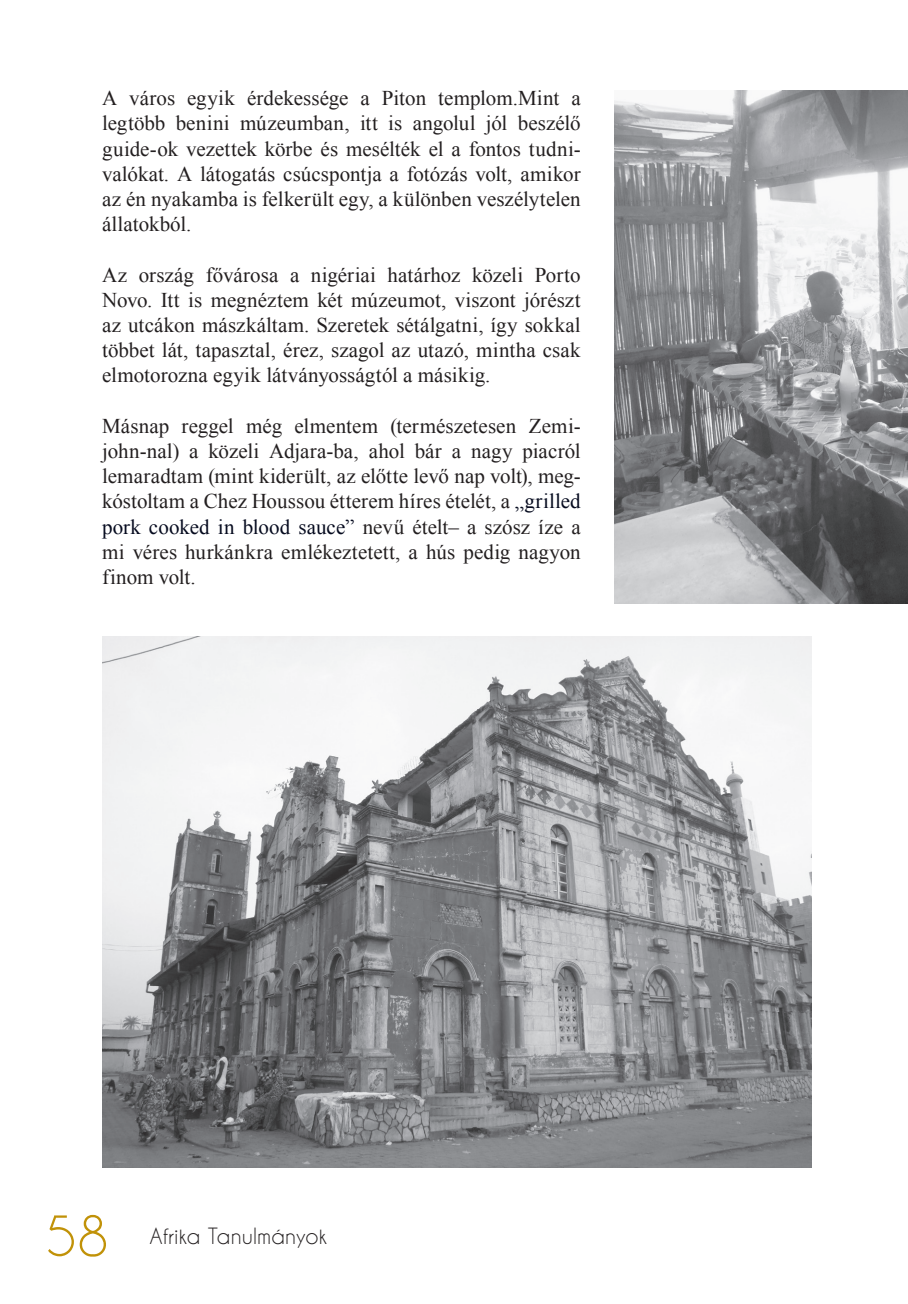
<style>
.page{position:relative;width:908px;height:1304px;background:#fff}
.page>*{position:absolute;margin:0;border:0;box-sizing:border-box;transform-origin:0 0}
.t1{font:52px "Caviar Dreams";color:#c19208}
.t2{font:21px/25.2px "Times New Roman";letter-spacing:.005em;color:#231f20;text-align:justify}
.t3{font:21px "Caviar Dreams";color:#231f20}
.s1{color:#060b1f}
</style>
<div class="page">
<img style="left:102px;top:636px;width:709px;height:532px">
<img style="left:614px;top:91px;width:293px;height:513px">
<p class="t2" style="left:102px;top:85px;width:480px">A város egyik érdekessége a Piton templom.Mint a legtöbb benini múzeumban, itt is angolul jól beszélő guide-ok vezettek körbe és mesélték el a fontos tudni&shy;valókat. A látogatás csúcspontja a fotózás volt, amikor az én nyakamba is felkerült egy, a különben veszélytelen állatokból.</p>
<p class="t2" style="left:102px;top:262px;width:480px">Az ország fővárosa a nigériai határhoz közeli Porto Novo. Itt is megnéztem két múzeumot, viszont jórészt az utcákon mászkáltam. Szeretek sétálgatni, így sokkal többet lát, tapasztal, érez, szagol az utazó, mintha csak elmotorozna egyik látványosságtól a másikig.</p>
<p class="t2" style="left:102px;top:413px;width:480px">Másnap reggel még elmentem (természetesen Zemi&shy;john-nal) a közeli Adjara-ba, ahol bár a nagy piacról lemaradtam (mint kiderült, az előtte levő nap volt), meg&shy;kóstoltam a Chez Houssou étterem híres ételét, a <span class="s1">„grilled pork cooked in blood sauce”</span> nevű ételt– a szósz íze a mi véres hurkánkra emlékeztetett, a hús pedig nagyon finom volt.</p>
<h1 class="t1" style="left:45px;top:1205px;width:65px">58</h1>
<p class="t3" style="left:149px;top:1224px;width:179px">Afrika Tanulmányok</p>
</div>
